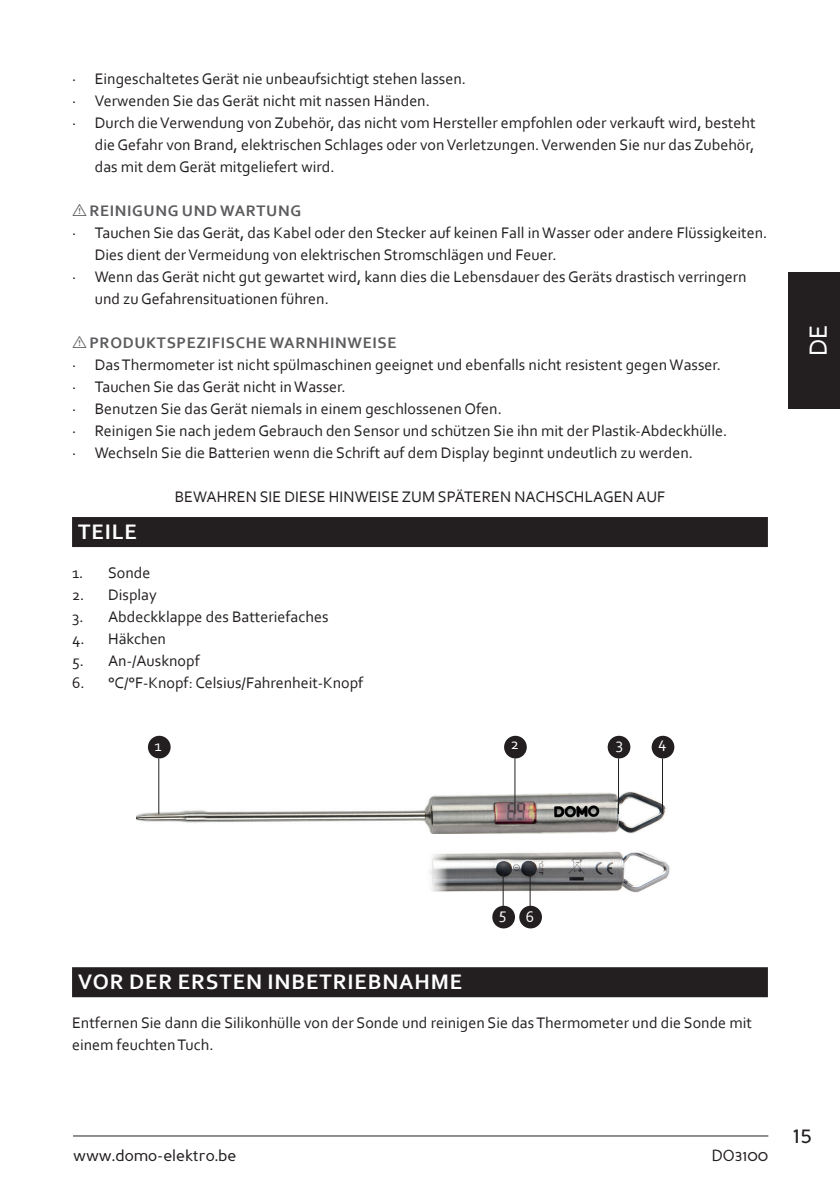
<style>
.page{position:relative;width:840px;height:1191px;background:#fff}
.page>*{position:absolute;margin:0;border:0;box-sizing:border-box;transform-origin:0 0}
.t1{font:26px "Corbel";color:#fff}
.t2{font:24px "Perspective Sans";color:#231f20}
.t3{font:700 22px "Corbel";letter-spacing:.04em;color:#fff}
.t4{font:16px/22px "Corbel";color:#231f20}
.t5{font:16px "Perspective Sans";color:#231f20}
.t6{font:700 16px "Corbel";letter-spacing:.04em;color:#5c5c5f}
.t7{font:16px "Corbel";color:#fff}
.s1{font-family:"tables";font-weight:400}
.s2{font-family:"tables";color:#5c5c5f}
.s3{font-weight:700;color:#5c5c5f}
</style>
<div class="page">
<hr style="left:73px;top:1135px;width:694px;height:1px;background:#231f20">
<div style="left:788px;top:272px;width:51px;height:136px;background:#231f20"></div>
<div style="left:72px;top:517px;width:695px;height:30px;background:#231f20"></div>
<div style="left:72px;top:967px;width:695px;height:30px;background:#231f20"></div>
<img style="left:137px;top:791px;width:529px;height:43px">
<hr style="left:158px;top:758px;width:1px;height:56px;background:#231f20">
<hr style="left:514px;top:758px;width:1px;height:56px;background:#231f20">
<hr style="left:617px;top:758px;width:1px;height:56px;background:#231f20">
<hr style="left:661px;top:758px;width:1px;height:56px;background:#231f20">
<div style="left:148px;top:736px;width:22px;height:22px;background:#231f20;border-radius:50%"></div>
<div style="left:504px;top:736px;width:22px;height:22px;background:#231f20;border-radius:50%"></div>
<div style="left:607px;top:736px;width:23px;height:22px;background:#231f20;border-radius:50%"></div>
<div style="left:651px;top:736px;width:23px;height:22px;background:#231f20;border-radius:50%"></div>
<img style="left:430px;top:851px;width:240px;height:61px">
<hr style="left:502px;top:873px;width:1px;height:34px;background:#231f20">
<div style="left:492px;top:905px;width:22px;height:23px;background:#231f20;border-radius:50%"></div>
<hr style="left:529px;top:873px;width:1px;height:34px;background:#231f20">
<div style="left:519px;top:905px;width:22px;height:23px;background:#231f20;border-radius:50%"></div>
<p class="t4" style="left:72px;top:67px;width:395px">· Eingeschaltetes Gerät nie unbeaufsichtigt stehen lassen.</p>
<p class="t4" style="left:72px;top:89px;width:359px">· Verwenden Sie das Gerät nicht mit nassen Händen.</p>
<p class="t4" style="left:72px;top:111px;width:684px">· Durch die Verwendung von Zubehör, das nicht vom Hersteller empfohlen oder verkauft wird, besteht</p>
<p class="t4" style="left:95px;top:133px;width:660px">die Gefahr von Brand, elektrischen Schlages oder von Verletzungen. Verwenden Sie nur das Zubehör,</p>
<p class="t4" style="left:95px;top:155px;width:241px">das mit dem Gerät mitgeliefert wird.</p>
<p class="t6" style="left:72px;top:201px;width:230px"><span class="s1">I</span> REINIGUNG UND WARTUNG</p>
<p class="t4" style="left:72px;top:221px;width:696px">· Tauchen Sie das Gerät, das Kabel oder den Stecker auf keinen Fall in Wasser oder andere Flüssigkeiten.</p>
<p class="t4" style="left:95px;top:243px;width:463px">Dies dient der Vermeidung von elektrischen Stromschlägen und Feuer.</p>
<p class="t4" style="left:72px;top:265px;width:675px">· Wenn das Gerät nicht gut gewartet wird, kann dies die Lebensdauer des Geräts drastisch verringern</p>
<p class="t4" style="left:95px;top:287px;width:235px">und zu Gefahrensituationen führen.</p>
<p class="t4" style="left:72px;top:331px;width:656px"><span class="s2">I</span> <span class="s3">PRODUKTSPEZIFISCHE WARNHINWEISE<br></span>· Das Thermometer ist nicht spülmaschinen geeignet und ebenfalls nicht resistent gegen Wasser. · Tauchen Sie das Gerät nicht in Wasser.<br>· Benutzen Sie das Gerät niemals in einem geschlossenen Ofen.<br>· Reinigen Sie nach jedem Gebrauch den Sensor und schützen Sie ihn mit der Plastik-Abdeckhülle. · Wechseln Sie die Batterien wenn die Schrift auf dem Display beginnt undeutlich zu werden.</p>
<p class="t4" style="left:175px;top:485px;width:491px">BEWAHREN SIE DIESE HINWEISE ZUM SPÄTEREN NACHSCHLAGEN AUF</p>
<h3 class="t3" style="left:78px;top:518px;width:60px">TEILE</h3>
<p class="t4" style="left:72px;top:561px;width:80px">1. Sonde</p>
<p class="t4" style="left:72px;top:583px;width:86px">2. Display</p>
<p class="t4" style="left:72px;top:605px;width:258px">3. Abdeckklappe des Batteriefaches</p>
<p class="t4" style="left:72px;top:627px;width:95px">4. Häkchen</p>
<p class="t4" style="left:72px;top:649px;width:129px">5. An-/Ausknopf</p>
<p class="t4" style="left:72px;top:671px;width:292px">6. °C/°F-Knopf: Celsius/Fahrenheit-Knopf</p>
<p class="t7" style="left:154px;top:735px;width:9px">1</p>
<p class="t7" style="left:510px;top:734px;width:10px">2</p>
<p class="t7" style="left:615px;top:734px;width:9px">3</p>
<p class="t7" style="left:657px;top:732px;width:10px">4</p>
<h1 class="t1" style="left:801px;top:356px;width:33px;rotate:-90deg">DE</h1>
<p class="t7" style="left:498px;top:905px;width:37px">5 6</p>
<h3 class="t3" style="left:78px;top:968px;width:385px">VOR DER ERSTEN INBETRIEBNAHME</h3>
<p class="t4" style="left:72px;top:1011px;width:681px">Entfernen Sie dann die Silikonhülle von der Sonde und reinigen Sie das Thermometer und die Sonde mit einem feuchten Tuch.</p>
<p class="t5" style="left:73px;top:1146px;width:165px">www.domo-elektro.be</p>
<p class="t5" style="left:711px;top:1146px;width:58px">DO3100</p>
<h2 class="t2" style="left:792px;top:1120px;width:21px">15</h2>
</div>
